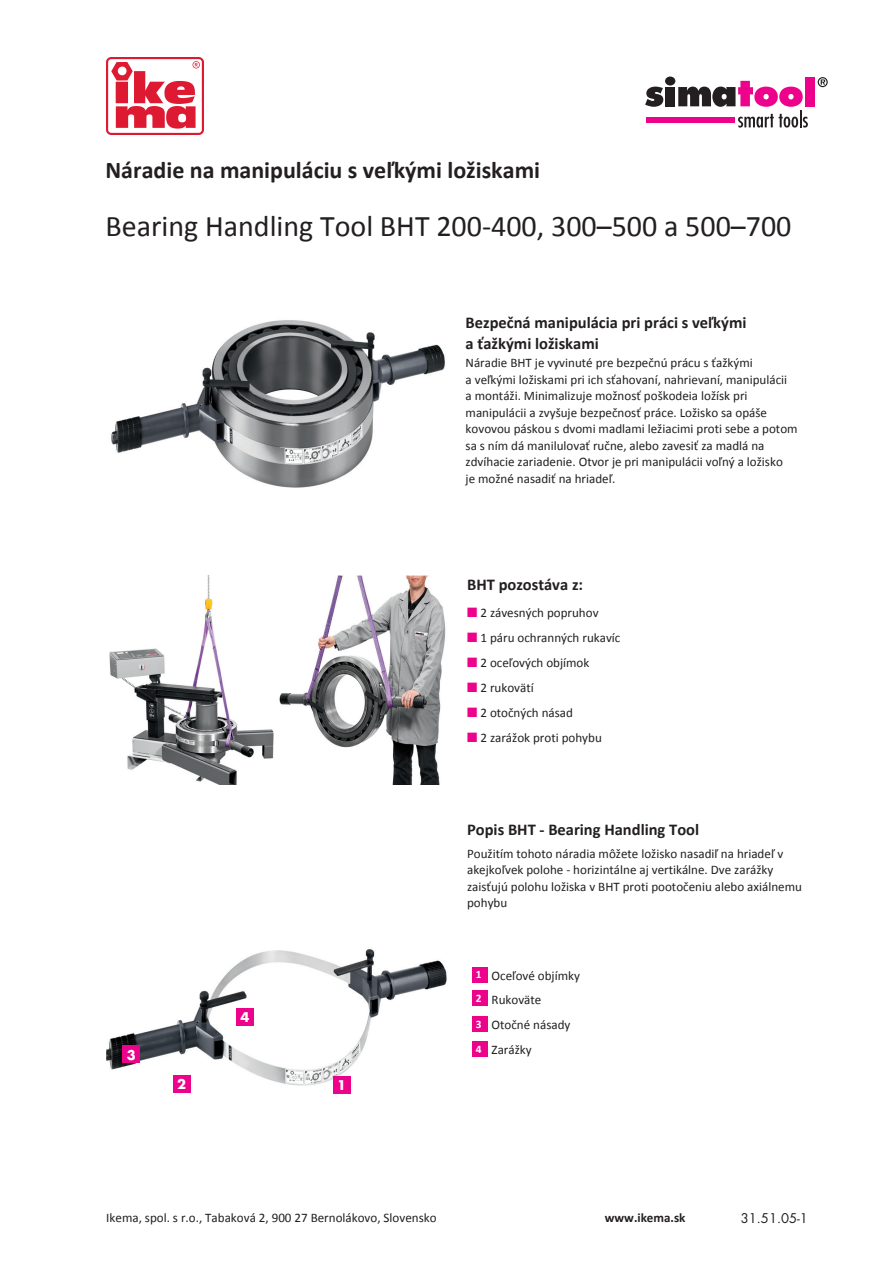
<style>
.page{position:relative;width:893px;height:1263px;background:#fff}
.page>*{position:absolute;margin:0;border:0;box-sizing:border-box;transform-origin:0 0}
.t1{font:30px "Calibri";color:#231f20}
.t2{font:700 24px "Calibri";color:#231f20}
.t3{font:700 16.5px/20.9px "Calibri";color:#231f20}
.t4{font:13.05px/16.5px "Calibri";color:#231f20}
.t5{font:700 13.05px "Calibri";color:#231f20}
.t6{font:13.05px "Futura Std";color:#231f20}
.t7{font:700 13.05px "Futura Std";color:#fff}
.t8{font:700 11.4px/24.8px "Calibri";color:#fff}
.s1{color:#ed028c}
</style>
<div class="page">
<div style="left:805px;top:77px;width:9px;height:29px;background:#ed028c"></div>
<svg style="left:645px;top:87px;width:18px;height:20px"></svg>
<div style="left:665px;top:87px;width:10px;height:19px;background:#231f20"></div>
<svg style="left:678px;top:81px;width:130px;height:47px"></svg>
<div style="left:646px;top:117px;width:89px;height:5px;background:#ed028c"></div>
<div style="left:665px;top:77px;width:10px;height:9px;background:#231f20;border-radius:50%"></div>
<svg style="left:818px;top:77px;width:10px;height:10px"></svg>
<img style="left:111px;top:320px;width:334px;height:168px">
<img style="left:106px;top:949px;width:341px;height:141px">
<div style="left:333px;top:1076px;width:17px;height:17px;background:#ed028c"></div>
<div style="left:173px;top:1075px;width:17px;height:17px;background:#ed028c"></div>
<div style="left:123px;top:1046px;width:17px;height:17px;background:#ed028c"></div>
<div style="left:237px;top:1008px;width:17px;height:17px;background:#ed028c"></div>
<div style="left:472px;top:967px;width:15px;height:15px;background:#ed028c"></div>
<div style="left:472px;top:991px;width:15px;height:15px;background:#ed028c"></div>
<div style="left:472px;top:1016px;width:15px;height:15px;background:#ed028c"></div>
<div style="left:472px;top:1042px;width:15px;height:15px;background:#ed028c"></div>
<img style="left:109px;top:576px;width:337px;height:208px">
<img style="left:106px;top:58px;width:97px;height:77px">
<h2 class="t2" style="left:105px;top:155px;width:436px">Náradie na manipuláciu s veľkými ložiskami</h2>
<h1 class="t1" style="left:105px;top:207px;width:687px">Bearing Handling Tool BHT 200-400, 300–500 a 500–700</h1>
<p class="t3" style="left:466px;top:312px;width:282px">Bezpečná manipulácia pri práci s veľkými a ťažkými ložiskami</p>
<p class="t4" style="left:466px;top:355px;width:334px">Náradie BHT je vyvinuté pre bezpečnú prácu s ťažkými<br>a veľkými ložiskami pri ich sťahovaní, nahrievaní, manipulácii<br>a montáži. Minimalizuje možnosť poškodeia ložísk pri manipulácii a zvyšuje bezpečnosť práce. Ložisko sa opáše kovovou páskou s dvomi madlami ležiacimi proti sebe a potom sa s ním dá manilulovať ručne, alebo zavesiť za madlá na zdvíhacie zariadenie. Otvor je pri manipulácii voľný a ložisko<br>je možné nasadiť na hriadeľ.</p>
<p class="t3" style="left:467px;top:574px;width:117px">BHT pozostáva z:</p>
<p class="t4" style="left:467px;top:604px;width:133px"><span class="s1">■</span> 2 závesných popruhov</p>
<p class="t4" style="left:467px;top:629px;width:155px"><span class="s1">■</span> 1 páru ochranných rukavíc</p>
<p class="t4" style="left:467px;top:654px;width:124px"><span class="s1">■</span> 2 oceľových objímok</p>
<p class="t4" style="left:467px;top:679px;width:68px"><span class="s1">■</span> 2 rukovätí</p>
<p class="t4" style="left:467px;top:704px;width:107px"><span class="s1">■</span> 2 otočných násad</p>
<p class="t4" style="left:467px;top:729px;width:136px"><span class="s1">■</span> 2 zarážok proti pohybu</p>
<p class="t7" style="left:127px;top:1046px;width:10px">3</p>
<p class="t7" style="left:241px;top:1009px;width:10px">4</p>
<p class="t7" style="left:177px;top:1075px;width:10px">2</p>
<p class="t7" style="left:337px;top:1077px;width:10px">1</p>
<p class="t3" style="left:467px;top:819px;width:234px">Popis BHT - Bearing Handling Tool</p>
<p class="t4" style="left:467px;top:845px;width:336px">Použitím tohoto náradia môžete ložisko nasadiľ na hriadeľ v akejkoľvek polohe - horizintálne aj vertikálne. Dve zarážky zaisťujú polohu ložiska v BHT proti pootočeniu alebo axiálnemu pohybu</p>
<p class="t8" style="left:476px;top:961px;width:7px">1<br>2</p>
<p class="t8" style="left:476px;top:1011px;width:7px">3<br>4</p>
<p class="t4" style="left:492px;top:963px;width:90px;line-height:24.8px">Oceľové objímky<br>Rukoväte<br>Otočné násady<br>Zarážky</p>
<p class="t4" style="left:106px;top:1210px;width:332px">Ikema, spol. s r.o., Tabaková 2, 900 27 Bernolákovo, Slovensko</p>
<p class="t5" style="left:605px;top:1210px;width:82px">www.ikema.sk</p>
<p class="t6" style="left:741px;top:1209px;width:69px">31.51.05-1</p>
</div>
